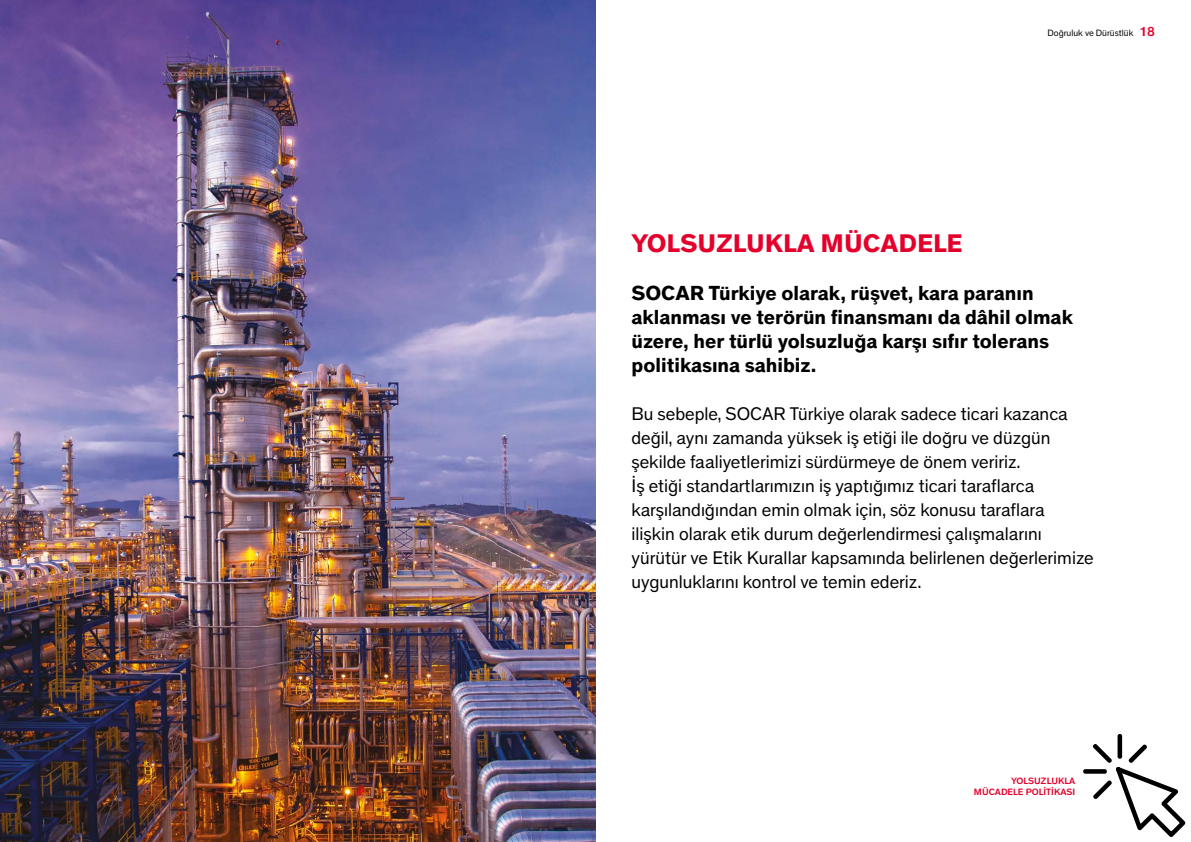
<style>
.page{position:relative;width:1191px;height:842px;background:#fff}
.page>*{position:absolute;margin:0;border:0;box-sizing:border-box;transform-origin:0 0}
.t1{font:700 25px "SOCAR";color:#e4002b}
.t2{font:700 20px/24px "SOCAR";color:#000}
.t3{font:18px/24px "SOCAR";color:#000}
.t4{font:500 9px/10.8px "SOCAR";color:#e4002b;text-align:right}
.t5{font:9px "SOCAR";color:#000}
.s1{font-weight:500;font-size:13px;color:#e4002b}
</style>
<div class="page">
<img style="left:0;top:0;width:595px;height:842px">
<svg style="left:1083px;top:734px;width:102px;height:103px"></svg>
<p class="t5" style="left:1047px;top:28px;width:109px">Doğruluk ve Dürüstlük <span class="s1">18</span></p>
<h1 class="t1" style="left:631px;top:229px;width:333px">YOLSUZLUKLA MÜCADELE</h1>
<p class="t2" style="left:631px;top:281px;width:443px">SOCAR Türkiye olarak, rüşvet, kara paranın aklanması ve terörün finansmanı da dâhil olmak üzere, her türlü yolsuzluğa karşı sıfır tolerans politikasına sahibiz.</p>
<p class="t3" style="left:631px;top:402px;width:464px">Bu sebeple, SOCAR Türkiye olarak sadece ticari kazanca değil, aynı zamanda yüksek iş etiği ile doğru ve düzgün şekilde faaliyetlerimizi sürdürmeye de önem veririz.<br>İş etiği standartlarımızın iş yaptığımız ticari taraflarca karşılandığından emin olmak için, söz konusu taraflara<br>ilişkin olarak etik durum değerlendirmesi çalışmalarını yürütür ve Etik Kurallar kapsamında belirlenen değerlerimize uygunluklarını kontrol ve temin ederiz.</p>
<p class="t4" style="left:974px;top:775px;width:103px">YOLSUZLUKLA<br>MÜCADELE POLİTİKASI</p>
</div>
